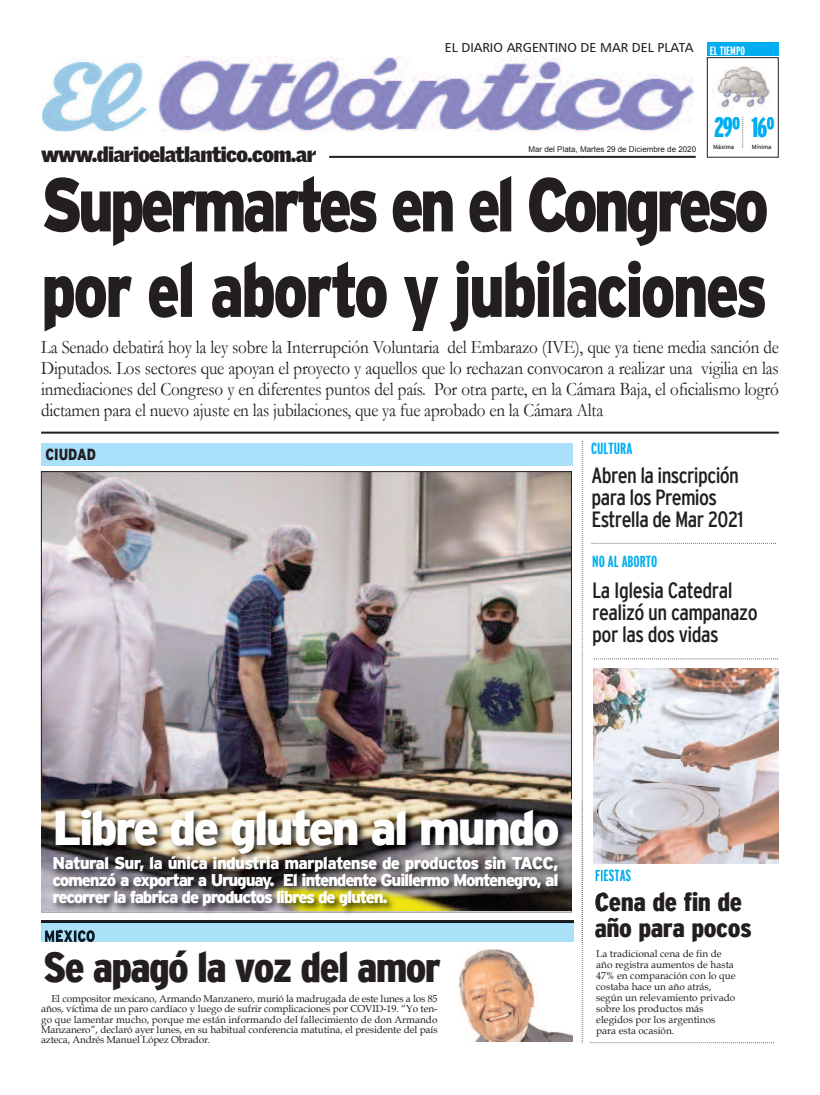
<style>
.page{position:relative;width:820px;height:1095px;background:#fff}
.page>*{position:absolute;margin:0;border:0;box-sizing:border-box;transform-origin:0 0}
.t1{font:900 76px/85.4px "Interstate";letter-spacing:-.065em;color:#231f20;scale:.81 1}
.t2{font:900 48px "Interstate";letter-spacing:-.055em;color:#fff}
.t3{font:900 condensed 42px "Interstate";letter-spacing:-.04em;color:#231f20;scale:1.07 1}
.t4{font:900 extra-condensed 28px "Interstate";color:#00aeef}
.t5{font:900 condensed 26px/26px "Interstate";letter-spacing:-.015em;color:#231f20;scale:1.07 1}
.t6{font:condensed 22px/22px "Interstate";letter-spacing:-.03em;color:#231f20}
.t7{font:900 21px "Griffith Gothic";letter-spacing:-.03em;color:#231f20}
.t8{font:19px/21px "Garamond";letter-spacing:-.015em;color:#231f20;text-align:justify;scale:.9 1}
.t9{font:900 17px/17px "Interstate";letter-spacing:-.07em;color:#fff;text-align:justify}
.t10{font:700 extra-condensed 16px "Interstate";color:#00aeef}
.t11{font:900 16px "Interstate";color:#231f20;scale:.8 1}
.t12{font:13px "Humanist 777 BT Roman B";color:#231f20}
.t13{font:700 extra-condensed 12px "Interstate";color:#fff}
.t14{font:10px/11px "Book Antiqua";color:#231f20}
.t15{font:8px "Arial";color:#231f20}
.t16{font:6px "Interstate";letter-spacing:-.005em;color:#231f20}
</style>
<div class="page">
<img style="left:43px;top:473px;width:526px;height:326px">
<hr style="left:41px;top:431px;width:737px;height:2px;background:#231f20">
<div style="left:41px;top:443px;width:531px;height:22px;background:#aae0f9"></div>
<svg style="left:592px;top:542px;width:182px;height:1px"></svg>
<svg style="left:593px;top:658px;width:184px;height:1px"></svg>
<img style="left:593px;top:668px;width:185px;height:194px">
<img style="left:40px;top:799px;width:561px;height:144px">
<div style="left:41px;top:927px;width:532px;height:14px;background:#abe0f9"></div>
<img style="left:41px;top:799px;width:530px;height:51px">
<img style="left:45px;top:929px;width:50px;height:12px">
<img style="left:45px;top:941px;width:48px;height:1px">
<svg style="left:595px;top:869px;width:6px;height:12px"></svg>
<img style="left:595px;top:892px;width:6px;height:19px">
<img style="left:595px;top:922px;width:6px;height:16px">
<img style="left:42px;top:56px;width:651px;height:75px">
<hr style="left:329px;top:156px;width:366px;height:2px;background:#231f20">
<div style="left:706px;top:57px;width:72px;height:100px;border:1px solid #231f20"></div>
<div style="left:706px;top:43px;width:72px;height:13px;background:#00aeef"></div>
<svg style="left:742px;top:117px;width:1px;height:30px"></svg>
<img style="left:712px;top:66px;width:58px;height:46px">
<img style="left:40px;top:850px;width:549px;height:77px">
<img style="left:42px;top:850px;width:529px;height:60px">
<svg style="left:581px;top:441px;width:1px;height:600px"></svg>
<img style="left:238px;top:850px;width:14px;height:3px">
<img style="left:458px;top:949px;width:114px;height:92px">
<h3 class="t12" style="left:444px;top:40px;width:250px">EL DIARIO ARGENTINO DE MAR DEL PLATA</h3>
<p class="t13" style="left:709px;top:44px;width:37px">EL TIEMPO</p>
<h3 class="t4" style="left:713px;top:111px;width:63px">29º 16º</h3>
<h3 class="t7" style="left:41px;top:143px;width:276px">www.diarioelatlantico.com.ar</h3>
<p class="t16" style="left:712px;top:143px;width:23px">Máxima</p>
<p class="t16" style="left:751px;top:143px;width:21px">Mínima</p>
<p class="t15" style="left:528px;top:145px;width:169px">Mar del Plata, Martes 29 de Diciembre de 2020</p>
<h1 class="t1" style="left:41px;top:161px;width:899px">Supermartes en el Congreso por el aborto y jubilaciones</h1>
<p class="t8" style="left:41px;top:337px;width:820px">La Senado debatirá hoy la ley sobre la Interrupción Voluntaria del Embarazo (IVE), que ya tiene media sanción de Diputados. Los sectores que apoyan el proyecto y aquellos que lo rechazan convocaron a realizar una vigilia en las inmediaciones del Congreso y en diferentes puntos del país. Por otra parte, en la Cámara Baja, el oficialismo logró dictamen para el nuevo ajuste en las jubilaciones, que ya fue aprobado en la Cámara Alta</p>
<h3 class="t11" style="left:45px;top:444px;width:65px">CIUDAD</h3>
<h3 class="t10" style="left:591px;top:439px;width:42px">CULTURA</h3>
<h3 class="t6" style="left:591px;top:464px;width:153px">Abren la inscripción para los Premios<br>Estrella de Mar 2021</h3>
<h3 class="t10" style="left:592px;top:552px;width:67px">NO AL ABORTO</h3>
<h3 class="t6" style="left:592px;top:579px;width:167px">La Iglesia Catedral realizó un campanazo por las dos vidas</h3>
<h2 class="t2" style="left:52px;top:800px;width:509px">Libre de gluten al mundo</h2>
<h3 class="t9" style="left:52px;top:854px;width:507px">Natural Sur, la única industria marplatense de productos sin TACC, comenzó a exportar a Uruguay. El intendente Guillermo Montenegro, al recorrer la fabrica de productos libres de gluten.</h3>
<h3 class="t3" style="left:43px;top:943px;width:373px">Se apagó la voz del amor</h3>
<p class="t14" style="left:41px;top:993px;width:398px;line-height:10.2px;text-align:justify;text-indent:10px">El compositor mexicano, Armando Manzanero, murió la madrugada de este lunes a los 85 años, víctima de un paro cardíaco y luego de sufrir complicaciones por COVID-19. “Yo ten&shy;go que lamentar mucho, porque me están informando del fallecimiento de don Armando Manzanero”, declaró ayer lunes, en su habitual conferencia matutina, el presidente del país azteca, Andrés Manuel López Obrador.</p>
<h3 class="t10" style="left:594px;top:866px;width:38px">FIESTAS</h3>
<h3 class="t5" style="left:594px;top:888px;width:148px">Cena de fin de año para pocos</h3>
<p class="t14" style="left:596px;top:948px;width:141px">La tradicional cena de fin de año registra aumentos de hasta<br>47% en comparación con lo que costaba hace un año atrás, según un relevamiento privado sobre los productos más elegidos por los argentinos para esta ocasión.</p>
</div>
